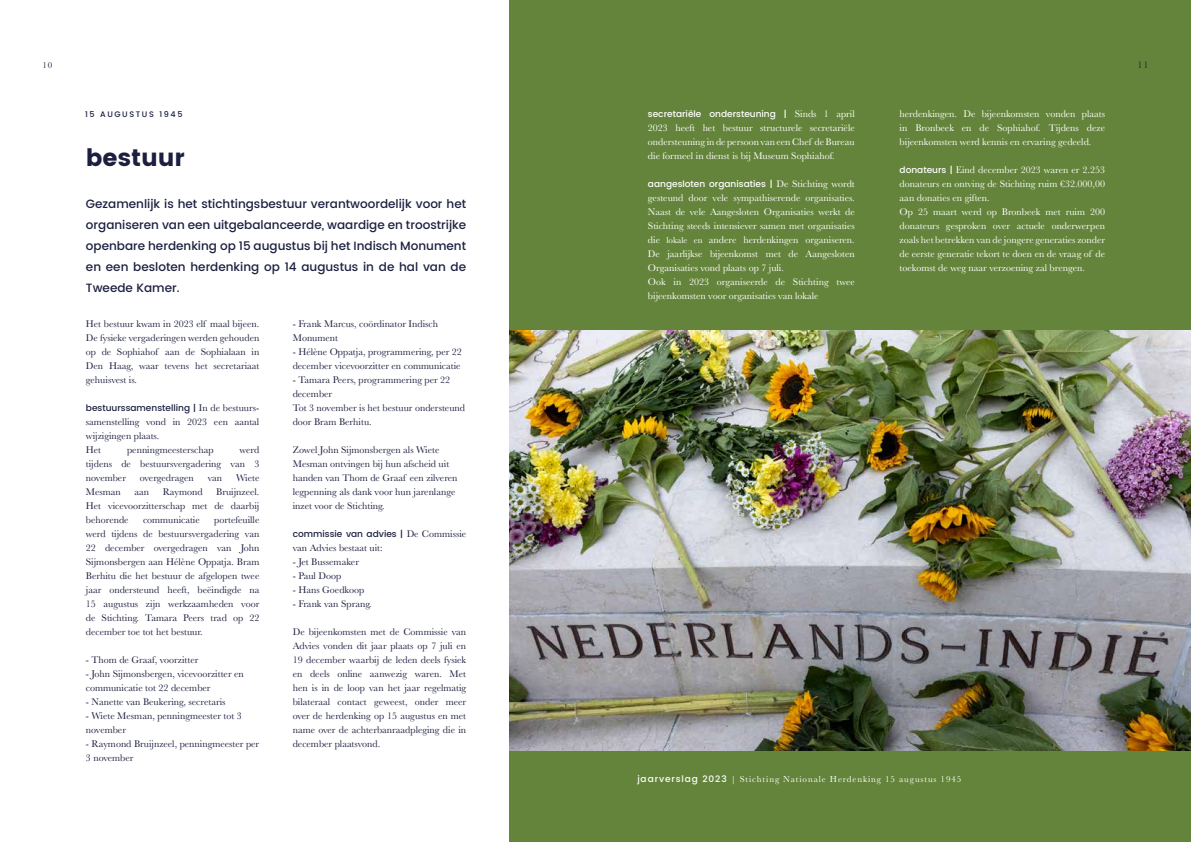
<style>
.page{position:relative;width:1191px;height:842px;background:#fff}
.page>*{position:absolute;margin:0;border:0;box-sizing:border-box;transform-origin:0 0}
.t1{font:700 24px "Poppins";color:#1c1f3f}
.t2{font:500 12px/21px "Poppins";color:#1c1f3f;text-align:justify}
.t3{font:10px/14px "Baskerville";color:#1c1f3f}
.t4{font:10px/14px "Baskerville";color:#fff;text-align:justify}
.t5{font:500 9px "Poppins";color:#fff}
.t6{font:500 9px "Poppins";color:#1c1f3f}
.t7{font:9px "Baskerville";letter-spacing:.1em;color:#fff}
.t8{font:9px "Baskerville";color:#1c1f3f}
.t9{font:500 8px "Poppins";letter-spacing:.2em;color:#1c1f3f}
.s1{font-family:"Baskerville";font-weight:400;font-size:10px}
.s2{font-size:9px}
.s3{font-family:"Poppins";font-weight:500;font-size:9px}
.s4{font-family:"Poppins";font-weight:500}
</style>
<div class="page">
<img style="left:509px;top:330px;width:682px;height:440px">
<div style="left:509px;top:0;width:682px;height:330px;background:#64843b"></div>
<div style="left:510px;top:752px;width:681px;height:90px;background:#64843b"></div>
<p class="t8" style="left:43px;top:59px;width:11px">10</p>
<p class="t3" style="left:1137px;top:58px;width:12px">11</p>
<p class="t9" style="left:85px;top:108px;width:99px">15 AUGUSTUS 1945</p>
<h1 class="t1" style="left:86px;top:144px;width:100px">bestuur</h1>
<p class="t2" style="left:86px;top:194px;width:382px">Gezamenlijk is het stichtingsbestuur verantwoordelijk voor het organiseren van een uitgebalanceerde, waardige en troostrijke openbare herdenking op 15 augustus bij het Indisch Monument en een besloten herdenking op 14 augustus in de hal van de Tweede Kamer.</p>
<p class="t3" style="left:86px;top:317px;width:175px;text-align:justify">Het bestuur kwam in 2023 elf maal bijeen.<br>De fysieke vergaderingen werden gehouden op de Sophiahof aan de Sophialaan in Den Haag, waar tevens het secretariaat gehuisvest is.</p>
<p class="t6" style="left:86px;top:401px;width:175px">bestuurssamenstelling | <span class="s1">In de bestuurs-</span></p>
<p class="t3" style="left:86px;top:415px;width:175px">samenstelling vond in 2023 een aantal wijzigingen plaats.<br>Het</p>
<p class="t3" style="left:86px;top:443px;width:175px;text-align:justify;text-indent:154px">werd tijdens de bestuursvergadering van 3 november</p>
<p class="t3" style="left:127px;top:443px;width:88px">penningmeesterschap</p>
<p class="t3" style="left:140px;top:471px;width:56px">overgedragen</p>
<p class="t3" style="left:208px;top:471px;width:16px">van</p>
<p class="t3" style="left:236px;top:471px;width:25px">Wiete</p>
<p class="t3" style="left:86px;top:485px;width:175px;text-align:justify;text-indent:130px">Bruijnzeel.<br>Het vicevoorzitterschap met de daarbij behorende</p>
<p class="t3" style="left:86px;top:485px;width:36px">Mesman</p>
<p class="t3" style="left:134px;top:485px;width:16px">aan</p>
<p class="t3" style="left:163px;top:485px;width:41px">Raymond</p>
<p class="t3" style="left:86px;top:513px;width:175px;text-align:justify;text-indent:128px">portefeuille werd tijdens de bestuursvergadering van 22 december overgedragen van John Sijmonsbergen aan Hélène Oppatja. Bram Berhitu die het bestuur de afgelopen twee jaar ondersteund heeft, beëindigde na 15 augustus zijn werkzaamheden voor de Stichting. Tamara Peers trad op 22 december toe tot het bestuur.</p>
<p class="t3" style="left:86px;top:653px;width:114px">- Thom de Graaf, voorzitter</p>
<p class="t3" style="left:86px;top:667px;width:159px">- John Sijmonsbergen, vicevoorzitter en communicatie tot 22 december</p>
<p class="t3" style="left:86px;top:695px;width:141px">- Nanette van Beukering, secretaris</p>
<p class="t3" style="left:86px;top:709px;width:158px">- Wiete Mesman, penningmeester tot 3 november</p>
<p class="t3" style="left:86px;top:737px;width:175px">- Raymond Bruijnzeel, penningmeester per<br>3 november</p>
<p class="t3" style="left:143px;top:513px;width:58px">communicatie</p>
<p class="t3" style="left:293px;top:317px;width:147px">- Frank Marcus, coördinator Indisch<br>Monument</p>
<p class="t3" style="left:293px;top:345px;width:171px">- Hélène Oppatja, programmering, per 22 december vicevoorzitter en communicatie</p>
<p class="t3" style="left:293px;top:373px;width:174px">- Tamara Peers, programmering per 22 december<br>Tot 3 november is het bestuur ondersteund door Bram Berhitu.</p>
<p class="t3" style="left:293px;top:443px;width:166px">Zowel John Sijmonsbergen als Wiete Mesman ontvingen bij hun afscheid uit handen van Thom de Graaf een zilveren legpenning als dank voor hun jarenlange inzet voor de Stichting.</p>
<p class="t6" style="left:293px;top:527px;width:175px">commissie van advies | <span class="s1">De Commissie</span></p>
<p class="t3" style="left:293px;top:541px;width:91px">van Advies bestaat uit:</p>
<p class="t3" style="left:293px;top:555px;width:68px">- Jet Bussemaker</p>
<p class="t3" style="left:293px;top:569px;width:50px">- Paul Doop</p>
<p class="t3" style="left:293px;top:583px;width:73px">- Hans Goedkoop</p>
<p class="t3" style="left:293px;top:597px;width:81px">- Frank van Sprang.</p>
<p class="t3" style="left:293px;top:625px;width:175px;text-align:justify">De bijeenkomsten met de Commissie van Advies vonden dit jaar plaats op 7 juli en 19 december waarbij de leden deels fysiek en deels online aanwezig waren. Met hen is in de loop van het jaar regelmatig bilateraal contact geweest, onder meer over de herdenking op 15 augustus en met name over de achterbanraadpleging die in december plaatsvond.</p>
<p class="t5" style="left:648px;top:107px;width:208px">secretariële ondersteuning | <span class="s1">Sinds 1 april</span></p>
<p class="t4" style="left:648px;top:121px;width:208px">2023 heeft het bestuur structurele secretariële ondersteuning in de persoon van een Chef de Bureau die formeel in dienst is bij Museum Sophiahof.</p>
<p class="t5" style="left:648px;top:177px;width:208px">aangesloten organisaties | <span class="s1">De Stichting wordt</span></p>
<p class="t4" style="left:648px;top:191px;width:208px;text-align:left">gesteund door vele sympathiserende organisaties.<br>Naast de vele Aangesloten Organisaties werkt de Stichting steeds intensiever samen met organisaties die <span class="s2">lokale en</span> andere herdenkingen organiseren.<br>De jaarlijkse bijeenkomst met de Aangesloten Organisaties vond plaats op 7 juli.<br>Ook in 2023 organiseerde de Stichting twee bijeenkomsten voor organisaties van lokale</p>
<p class="t4" style="left:899px;top:107px;width:207px">herdenkingen. De bijeenkomsten vonden plaats in Bronbeek en de Sophiahof. Tijdens deze bijeenkomsten werd kennis en ervaring gedeeld.</p>
<p class="t4" style="left:899px;top:163px;width:207px;text-align:left"><span class="s3">donateurs |</span> Eind december 2023 waren er 2.253 donateurs en ontving de Stichting ruim €32.000,00 aan donaties en giften.<br>Op 25 maart werd op Bronbeek met ruim 200 donateurs gesproken over actuele onderwerpen zoals het betrekken van de jongere generaties zonder de eerste generatie tekort te doen en de vraag of de toekomst de weg naar verzoening zal brengen.</p>
<p class="t7" style="left:637px;top:773px;width:325px"><span class="s4">jaarverslag 2023</span> | Stichting Nationale Herdenking 15 augustus 1945</p>
</div>
